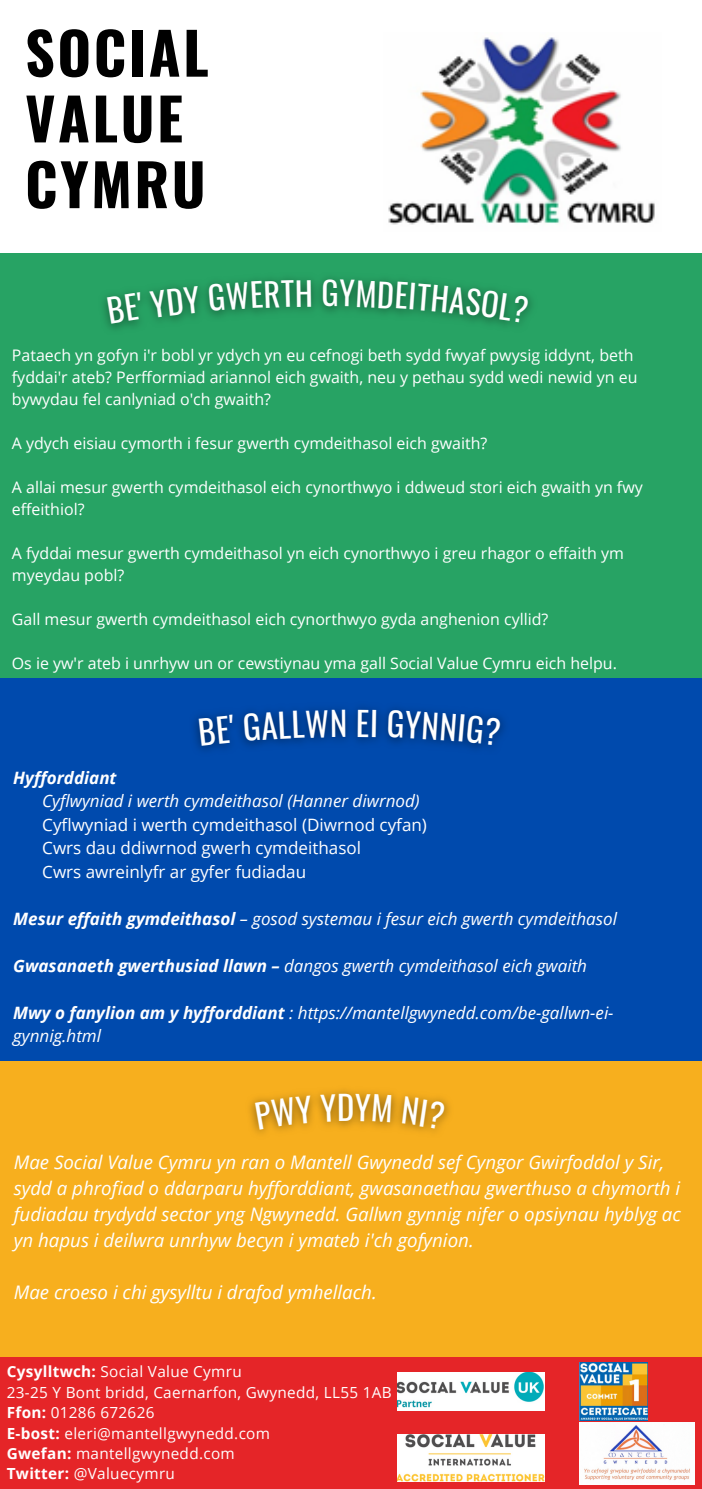
<style>
.page{position:relative;width:702px;height:1489px;background:#fff}
.page>*{position:absolute;margin:0;border:0;box-sizing:border-box;transform-origin:0 0}
.t1{font:700 57.75px/65.8px "Oswald";letter-spacing:.045em;color:#000}
.t2{font:32.75px "Oswald";color:#fff}
.t3{font:32px "Oswald";color:#fff}
.t4{font:italic 18.75px/26px "Open Sans";color:#fff}
.t5{font:italic 17px/23.5px "Open Sans";color:#fff}
.t6{font:17px "Open Sans";color:#fff}
.t7{font:italic 700 17px "Open Sans";color:#fff}
.t8{font:16px/22px "Open Sans";color:#fff}
.t9{font:15.25px "Open Sans";letter-spacing:.02em;color:#fff}
.s1{font-weight:700}
</style>
<div class="page">
<div style="left:0;top:253px;width:701px;height:460px;background:#27a364"></div>
<div style="left:0;top:678px;width:701px;height:410px;background:#004aad"></div>
<div style="left:0;top:1061px;width:701px;height:303px;background:#f7af1e"></div>
<div style="left:0;top:1357px;width:701px;height:132px;background:#e52528"></div>
<img style="left:388px;top:37px;width:267px;height:188px">
<img style="left:579px;top:1422px;width:115px;height:62px">
<img style="left:397px;top:1434px;width:147px;height:47px">
<img style="left:397px;top:1373px;width:147px;height:37px">
<img style="left:579px;top:1362px;width:68px;height:58px">
<svg style="left:107px;top:293px;width:34px;height:31px"></svg>
<svg style="left:149px;top:286px;width:51px;height:32px"></svg>
<svg style="left:208px;top:280px;width:103px;height:31px;background:#1f8551"></svg>
<svg style="left:339px;top:280px;width:189px;height:43px"></svg>
<svg style="left:199px;top:715px;width:34px;height:30px"></svg>
<svg style="left:243px;top:710px;width:85px;height:31px;background:#003c8f"></svg>
<svg style="left:358px;top:710px;width:18px;height:27px"></svg>
<svg style="left:388px;top:710px;width:112px;height:35px"></svg>
<svg style="left:255px;top:1095px;width:57px;height:34px"></svg>
<svg style="left:320px;top:1094px;width:16px;height:27px"></svg>
<svg style="left:355px;top:1094px;width:37px;height:28px"></svg>
<svg style="left:402px;top:1097px;width:43px;height:32px"></svg>
<p class="t1" style="left:25px;top:18px;width:185px">SOCIAL<br>VALUE<br>CYMRU</p>
<p class="t3" style="left:321px;top:268px;width:19px">G</p>
<p class="t8" style="left:12px;top:343px;width:626px">Pataech yn gofyn i'r bobl yr ydych yn eu cefnogi beth sydd fwyaf pwysig iddynt, beth fyddai'r ateb? Perfformiad ariannol eich gwaith, neu y pethau sydd wedi newid yn eu bywydau fel canlyniad o'ch gwaith?</p>
<p class="t8" style="left:12px;top:431px;width:477px">A ydych eisiau cymorth i fesur gwerth cymdeithasol eich gwaith?</p>
<p class="t8" style="left:12px;top:475px;width:632px">A allai mesur gwerth cymdeithasol eich cynorthwyo i ddweud stori eich gwaith yn fwy effeithiol?</p>
<p class="t8" style="left:12px;top:542px;width:613px">A fyddai mesur gwerth cymdeithasol yn eich cynorthwyo i greu rhagor o effaith ym myeydau pobl?</p>
<p class="t8" style="left:12px;top:608px;width:537px">Gall mesur gwerth cymdeithasol eich cynorthwyo gyda anghenion cyllid?</p>
<p class="t8" style="left:12px;top:652px;width:606px">Os ie yw'r ateb i unrhyw un or cewstiynau yma gall Social Value Cymru eich helpu.</p>
<p class="t2" style="left:330px;top:698px;width:19px">N</p>
<p class="t7" style="left:13px;top:765px;width:105px">Hyfforddiant</p>
<p class="t5" style="left:42px;top:789px;width:379px">Cyflwyniad i werth cymdeithasol (Hanner diwrnod)</p>
<p class="t6" style="left:42px;top:812px;width:386px">Cyflwyniad i werth cymdeithasol (Diwrnod cyfan)</p>
<p class="t6" style="left:42px;top:836px;width:320px">Cwrs dau ddiwrnod gwerh cymdeithasol</p>
<p class="t6" style="left:42px;top:859px;width:265px">Cwrs awreinlyfr ar gyfer fudiadau</p>
<p class="t5" style="left:13px;top:906px;width:605px"><span class="s1">Mesur effaith gymdeithasol</span> – gosod systemau i fesur eich gwerth cymdeithasol</p>
<p class="t5" style="left:13px;top:953px;width:575px"><span class="s1">Gwasanaeth gwerthusiad llawn –</span> dangos gwerth cymdeithasol eich gwaith</p>
<p class="t5" style="left:13px;top:1000px;width:601px"><span class="s1">Mwy o fanylion am y hyfforddiant</span> : https://mantellgwynedd.com/be-gallwn-ei&shy;gynnig.html</p>
<p class="t2" style="left:337px;top:1082px;width:19px">D</p>
<p class="t4" style="left:14px;top:1148px;width:668px">Mae Social Value Cymru yn ran o Mantell Gwynedd sef Cyngor Gwirfoddol y Sir, sydd a phrofiad o ddarparu hyfforddiant, gwasanaethau gwerthuso a chymorth i fudiadau trydydd sector yng Ngwynedd. Gallwn gynnig nifer o opsiynau hyblyg ac yn hapus i deilwra unrhyw becyn i ymateb i'ch gofynion.</p>
<p class="t4" style="left:14px;top:1279px;width:364px">Mae croeso i chi gysylltu i drafod ymhellach.</p>
<p class="t9" style="left:7px;top:1361px;width:236px"><span class="s1">Cysylltwch:</span> Social Value Cymru</p>
<p class="t9" style="left:7px;top:1381px;width:386px">23-25 Y Bont bridd, Caernarfon, Gwynedd, LL55 1AB</p>
<p class="t9" style="left:7px;top:1402px;width:149px"><span class="s1">Ffon:</span> 01286 672626</p>
<p class="t9" style="left:7px;top:1422px;width:265px"><span class="s1">E-bost:</span> eleri@mantellgwynedd.com</p>
<p class="t9" style="left:7px;top:1443px;width:229px"><span class="s1">Gwefan:</span> mantellgwynedd.com</p>
<p class="t9" style="left:7px;top:1463px;width:170px"><span class="s1">Twitter:</span> @Valuecymru</p>
</div>
